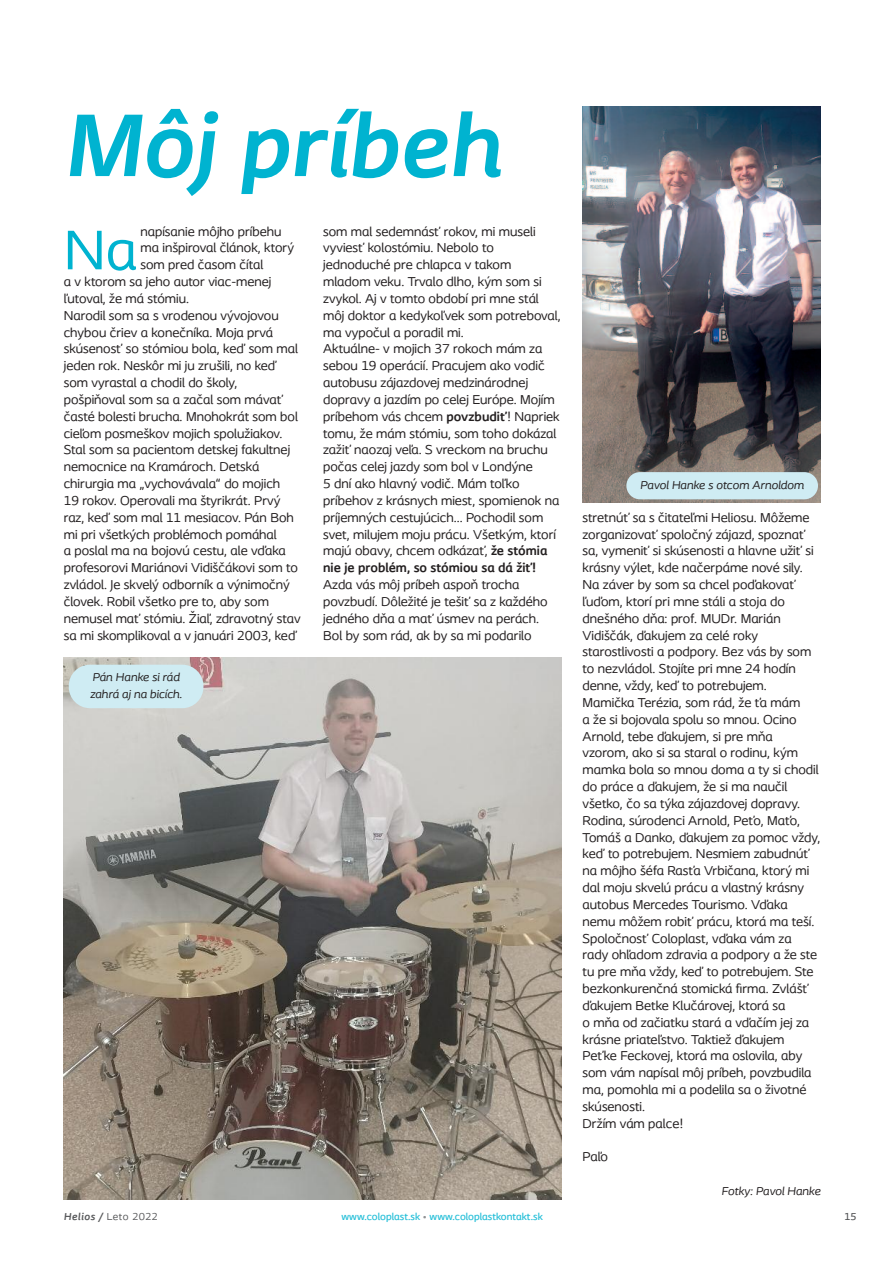
<style>
.page{position:relative;width:893px;height:1263px;background:#fff}
.page>*{position:absolute;margin:0;border:0;box-sizing:border-box;transform-origin:0 0}
.t1{font:italic 700 93px "Coloplast";color:#00b3d0}
.t2{font:58.35px "Coloplast";color:#00b3d0}
.t3{font:13.5px/16.8px "Coloplast";color:#231f20}
.t4{font:italic 12px/16.5px "Coloplast";color:#231f20}
.t5{font:500 10.5px "Coloplast";color:#26bfd8}
.t6{font:10.5px "Coloplast";letter-spacing:.05em;color:#57585a}
.t7{font:500 10.5px "Coloplast";color:#57585a}
.s1{font-weight:700}
.s2{font-weight:700;font-style:italic}
.s3{color:#8f9194}
</style>
<div class="page">
<img style="left:64px;top:658px;width:497px;height:541px">
<img style="left:583px;top:106px;width:238px;height:397px">
<div style="left:626px;top:472px;width:192px;height:27px;background:#cfecf3;border-radius:14px"></div>
<div style="left:69px;top:665px;width:134px;height:43px;background:#cfecf3;border-radius:21px"></div>
<h1 class="t1" style="left:64px;top:111px;width:439px">Môj príbeh</h1>
<h2 class="t2" style="left:64px;top:229px;width:75px">Na</h2>
<p class="t3" style="left:140px;top:224px;width:143px">napísanie môjho príbehu</p>
<p class="t3" style="left:140px;top:241px;width:155px">ma inšpiroval článok, ktorý</p>
<p class="t3" style="left:140px;top:257px;width:124px">som pred časom čítal</p>
<p class="t3" style="left:64px;top:274px;width:209px">a v ktorom sa jeho autor viac-menej</p>
<p class="t3" style="left:64px;top:291px;width:127px">ľutoval, že má stómiu.</p>
<p class="t3" style="left:64px;top:308px;width:216px">Narodil som sa s vrodenou vývojovou</p>
<p class="t3" style="left:64px;top:325px;width:211px">chybou čriev a konečníka. Moja prvá</p>
<p class="t3" style="left:64px;top:342px;width:236px">skúsenosť so stómiou bola, keď som mal</p>
<p class="t3" style="left:64px;top:358px;width:214px">jeden rok. Neskôr mi ju zrušili, no keď</p>
<p class="t3" style="left:64px;top:375px;width:175px">som vyrastal a chodil do školy,</p>
<p class="t3" style="left:64px;top:392px;width:221px">pošpiňoval som sa a začal som mávať</p>
<p class="t3" style="left:64px;top:409px;width:236px">časté bolesti brucha. Mnohokrát som bol</p>
<p class="t3" style="left:64px;top:426px;width:220px">cieľom posmeškov mojich spolužiakov.</p>
<p class="t3" style="left:64px;top:443px;width:228px">Stal som sa pacientom detskej fakultnej</p>
<p class="t3" style="left:64px;top:459px;width:197px">nemocnice na Kramároch. Detská</p>
<p class="t3" style="left:64px;top:476px;width:218px">chirurgia ma „vychovávala“ do mojich</p>
<p class="t3" style="left:64px;top:493px;width:218px">19 rokov. Operovali ma štyrikrát. Prvý</p>
<p class="t3" style="left:64px;top:510px;width:232px">raz, keď som mal 11 mesiacov. Pán Boh</p>
<p class="t3" style="left:64px;top:527px;width:215px">mi pri všetkých problémoch pomáhal</p>
<p class="t3" style="left:64px;top:544px;width:224px">a poslal ma na bojovú cestu, ale vďaka</p>
<p class="t3" style="left:64px;top:560px;width:236px">profesorovi Mariánovi Vidiščákovi som to</p>
<p class="t3" style="left:64px;top:577px;width:228px">zvládol. Je skvelý odborník a výnimočný</p>
<p class="t3" style="left:64px;top:594px;width:207px">človek. Robil všetko pre to, aby som</p>
<p class="t3" style="left:64px;top:611px;width:238px">nemusel mať stómiu. Žiaľ, zdravotný stav</p>
<p class="t3" style="left:64px;top:628px;width:235px">sa mi skomplikoval a v januári 2003, keď</p>
<p class="t4" style="left:90px;top:670px;width:94px">Pán Hanke si rád zahrá aj na bicích.</p>
<p class="t3" style="left:323px;top:224px;width:239px">som mal sedemnásť rokov, mi museli vyviesť kolostómiu. Nebolo to jednoduché pre chlapca v takom mladom veku. Trvalo dlho, kým som si zvykol. Aj v tomto období pri mne stál môj doktor a kedykoľvek som potreboval, ma vypočul a poradil mi.<br>Aktuálne- v mojich 37 rokoch mám za sebou 19 operácií. Pracujem ako vodič autobusu zájazdovej medzinárodnej dopravy a jazdím po celej Európe. Mojím príbehom vás chcem <span class="s1">povzbudiť</span>! Napriek tomu, že mám stómiu, som toho dokázal zažiť naozaj veľa. S vreckom na bruchu počas celej jazdy som bol v Londýne<br>5 dní ako hlavný vodič. Mám toľko príbehov z krásnych miest, spomienok na príjemných cestujúcich... Pochodil som svet, milujem moju prácu. Všetkým, ktorí majú obavy, chcem odkázať, <span class="s1">že stómia nie je problém, so stómiou sa dá žiť!</span></p>
<p class="t3" style="left:323px;top:577px;width:226px">Azda vás môj príbeh aspoň trocha povzbudí. Dôležité je tešiť sa z každého jedného dňa a mať úsmev na perách.<br>Bol by som rád, ak by sa mi podarilo</p>
<p class="t4" style="left:640px;top:477px;width:165px">Pavol Hanke s otcom Arnoldom</p>
<p class="t3" style="left:583px;top:510px;width:239px">stretnúť sa s čitateľmi Heliosu. Môžeme zorganizovať spoločný zájazd, spoznať sa, vymeniť si skúsenosti a hlavne užiť si krásny výlet, kde načerpáme nové sily.<br>Na záver by som sa chcel poďakovať ľuďom, ktorí pri mne stáli a stoja do dnešného dňa: prof. MUDr. Marián Vidiščák, ďakujem za celé roky starostlivosti a podpory. Bez vás by som to nezvládol. Stojíte pri mne 24 hodín denne, vždy, keď to potrebujem.<br>Mamička Terézia, som rád, že ťa mám<br>a že si bojovala spolu so mnou. Ocino Arnold, tebe ďakujem, si pre mňa vzorom, ako si sa staral o rodinu, kým mamka bola so mnou doma a ty si chodil do práce a ďakujem, že si ma naučil všetko, čo sa týka zájazdovej dopravy.<br>Rodina, súrodenci Arnold, Peťo, Maťo, Tomáš a Danko, ďakujem za pomoc vždy, keď to potrebujem. Nesmiem zabudnúť na môjho šéfa Rasťa Vrbičana, ktorý mi dal moju skvelú prácu a vlastný krásny autobus Mercedes Tourismo. Vďaka nemu môžem robiť prácu, ktorá ma teší.<br>Spoločnosť Coloplast, vďaka vám za rady ohľadom zdravia a podpory a že ste tu pre mňa vždy, keď to potrebujem. Ste bezkonkurenčná stomická firma. Zvlášť ďakujem Betke Klučárovej, ktorá sa<br>o mňa od začiatku stará a vďačím jej za krásne priateľstvo. Taktiež ďakujem Peťke Feckovej, ktorá ma oslovila, aby som vám napísal môj príbeh, povzbudila ma, pomohla mi a podelila sa o životné skúsenosti.<br>Držím vám palce!</p>
<p class="t3" style="left:583px;top:1149px;width:27px">Paľo</p>
<p class="t4" style="left:721px;top:1184px;width:101px">Fotky: Pavol Hanke</p>
<p class="t6" style="left:64px;top:1212px;width:96px"><span class="s2">Helios /</span> Leto 2022</p>
<p class="t5" style="left:342px;top:1212px;width:203px">www.coloplast.sk <span class="s3">•</span> www.coloplastkontakt.sk</p>
<p class="t7" style="left:845px;top:1212px;width:14px">15</p>
</div>
